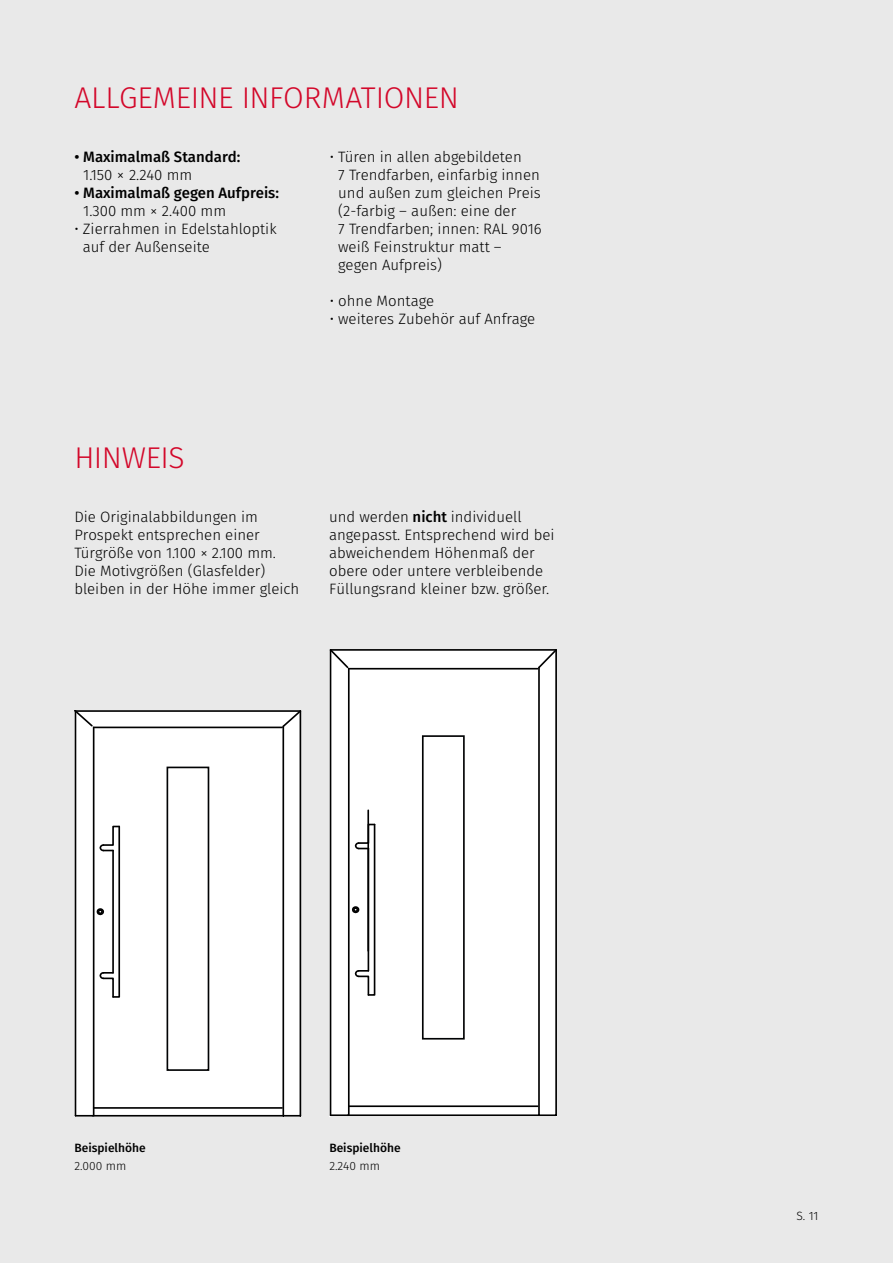
<style>
.page{position:relative;width:893px;height:1263px;background:#e9e9e9}
.page>*{position:absolute;margin:0;border:0;box-sizing:border-box;transform-origin:0 0}
.t1{font:300 30px "Fira Sans";letter-spacing:-.015em;color:#d3072a}
.t2{font:300 15px/18px "Fira Sans";color:#000}
.t3{font:500 15px/18px "Fira Sans";color:#000}
.t4{font:500 12px "Fira Sans";color:#000}
.t5{font:300 12px "Fira Sans";color:#000}
.s1{font-weight:300}
.s2{font-family:"Unit Pro";font-weight:300}
.s3{font-weight:500}
</style>
<div class="page">
<svg style="left:74px;top:710px;width:227px;height:407px;background:#f3f3f3"></svg>
<svg style="left:75px;top:1115px;width:18px;height:1px"></svg>
<svg style="left:96px;top:825px;width:25px;height:173px;background:#d5d5d5"></svg>
<svg style="left:74px;top:710px;width:20px;height:18px"></svg>
<div style="left:167px;top:767px;width:42px;height:304px;border:2px solid #010203"></div>
<svg style="left:330px;top:649px;width:227px;height:467px;background:#f3f3f3"></svg>
<svg style="left:331px;top:1114px;width:17px;height:2px"></svg>
<hr style="left:367px;top:810px;width:2px;height:141px;background:#000">
<svg style="left:330px;top:649px;width:20px;height:21px"></svg>
<div style="left:422px;top:735px;width:43px;height:304px;border:2px solid #010203"></div>
<h1 class="t1" style="left:74px;top:77px;width:386px">ALLGEMEINE INFORMATIONEN</h1>
<p class="t3" style="left:83px;top:148px;width:159px;text-indent:-9px">• Maximalmaß Standard:<br><span class="s1">1.150</span> <span class="s2">×</span> <span class="s1">2.240 mm</span></p>
<p class="t3" style="left:74px;top:184px;width:206px">• Maximalmaß gegen Aufpreis:</p>
<p class="t2" style="left:83px;top:202px;width:144px">1.300 mm × 2.400 mm</p>
<p class="t2" style="left:83px;top:220px;width:195px;text-indent:-8px">• Zierrahmen in Edelstahloptik auf der Außenseite</p>
<p class="t2" style="left:338px;top:148px;width:205px;text-indent:-8px">• Türen in allen abgebildeten<br>7 Trendfarben, einfarbig innen und außen zum gleichen Preis (2-farbig – außen: eine der<br>7 Trendfarben; innen: RAL 9016 weiß Feinstruktur matt – gegen Aufpreis)</p>
<p class="t2" style="left:330px;top:292px;width:106px">• ohne Montage</p>
<p class="t2" style="left:330px;top:310px;width:207px">• weiteres Zubehör auf Anfrage</p>
<h1 class="t1" style="left:74px;top:437px;width:112px">HINWEIS</h1>
<p class="t2" style="left:74px;top:508px;width:226px">Die Originalabbildungen im<br>Prospekt entsprechen einer<br>Türgröße von 1.100 × 2.100 mm.<br>Die Motivgrößen (Glasfelder) bleiben in der Höhe immer gleich</p>
<p class="t2" style="left:329px;top:508px;width:227px">und werden <span class="s3">nicht</span> individuell angepasst. Entsprechend wird bei abweichendem Höhenmaß der obere oder untere verbleibende<br>Füllungsrand kleiner bzw. größer.</p>
<p class="t4" style="left:74px;top:1139px;width:73px">Beispielhöhe</p>
<p class="t5" style="left:74px;top:1157px;width:53px">2.000 mm</p>
<p class="t4" style="left:329px;top:1139px;width:73px">Beispielhöhe</p>
<p class="t5" style="left:329px;top:1157px;width:52px">2.240 mm</p>
<p class="t5" style="left:796px;top:1207px;width:24px">S. 11</p>
</div>
